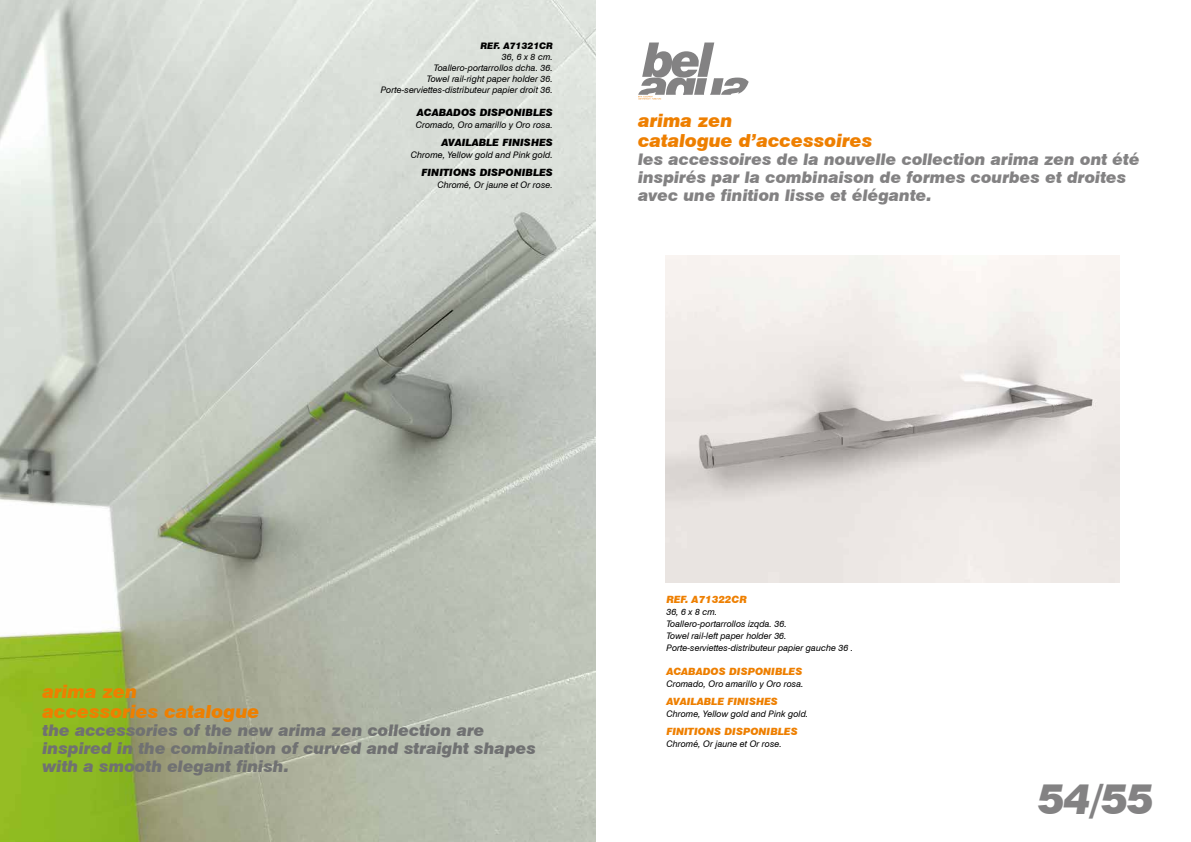
<style>
.page{position:relative;width:1191px;height:842px;background:#fff}
.page>*{position:absolute;margin:0;border:0;box-sizing:border-box;transform-origin:0 0}
.t1{font:italic 900 42px "Swiss 721 BT";color:#838283}
.t2{font:italic 900 18px/20px "Swiss 721 BT";color:#ee7f00}
.t3{font:italic 900 16px/18px "Swiss 721 BT";color:#838283}
.t4{font:italic 900 16px/18px "Swiss 721 BT";color:#707172}
.t5{font:italic 900 10px "Swiss 721 BT";color:#ee7f00}
.t6{font:italic 900 10px "Swiss 721 BT";color:#000}
.t7{font:italic 9px/11px "Swiss 721 BT";color:#000;text-align:right}
.t8{font:italic 900 9px "Swiss 721 BT";color:#000}
</style>
<div class="page">
<img style="left:0;top:0;width:595px;height:842px">
<img style="left:665px;top:256px;width:454px;height:326px">
<svg style="left:638px;top:43px;width:110px;height:57px"></svg>
<p class="t8" style="left:480px;top:41px;width:74px">REF. A71321CR</p>
<p class="t7" style="left:381px;top:52px;width:174px">36, 6 x 8 cm.<br>Toallero-portarrollos dcha. 36.<br>Towel rail-right paper holder 36.<br>Porte-serviettes-distributeur papier droit 36.</p>
<p class="t6" style="left:417px;top:107px;width:138px">ACABADOS DISPONIBLES</p>
<p class="t7" style="left:416px;top:120px;width:139px">Cromado, Oro amarillo y Oro rosa.</p>
<p class="t6" style="left:441px;top:137px;width:113px">AVAILABLE FINISHES</p>
<p class="t7" style="left:411px;top:150px;width:144px">Chrome, Yellow gold and Pink gold.</p>
<p class="t6" style="left:421px;top:167px;width:133px">FINITIONS DISPONIBLES</p>
<p class="t7" style="left:437px;top:180px;width:117px">Chromé, Or jaune et Or rose.</p>
<h2 class="t2" style="left:638px;top:110px;width:236px">arima zen<br>catalogue d’accessoires</h2>
<h3 class="t3" style="left:638px;top:150px;width:503px">les accessoires de la nouvelle collection arima zen ont été inspirés par la combinaison de formes courbes et droites avec une finition lisse et élégante.</h3>
<h2 class="t2" style="left:43px;top:681px;width:218px">arima zen<br>accessories catalogue</h2>
<h3 class="t4" style="left:43px;top:721px;width:495px">the accessories of the new arima zen collection are inspired in the combination of curved and straight shapes with a smooth elegant finish.</h3>
<p class="t5" style="left:666px;top:594px;width:82px">REF. A71322CR</p>
<p class="t7" style="left:666px;top:606px;width:188px;line-height:12px;text-align:left">36, 6 x 8 cm.<br>Toallero-portarrollos izqda. 36.<br>Towel rail-left paper holder 36.<br>Porte-serviettes-distributeur papier gauche 36 .</p>
<p class="t5" style="left:666px;top:666px;width:138px">ACABADOS DISPONIBLES</p>
<p class="t7" style="left:666px;top:679px;width:139px">Cromado, Oro amarillo y Oro rosa.</p>
<p class="t5" style="left:666px;top:696px;width:113px">AVAILABLE FINISHES</p>
<p class="t7" style="left:666px;top:709px;width:144px">Chrome, Yellow gold and Pink gold.</p>
<p class="t5" style="left:666px;top:726px;width:133px">FINITIONS DISPONIBLES</p>
<p class="t7" style="left:666px;top:739px;width:117px">Chromé, Or jaune et Or rose.</p>
<h1 class="t1" style="left:1037px;top:773px;width:118px">54/55</h1>
</div>
